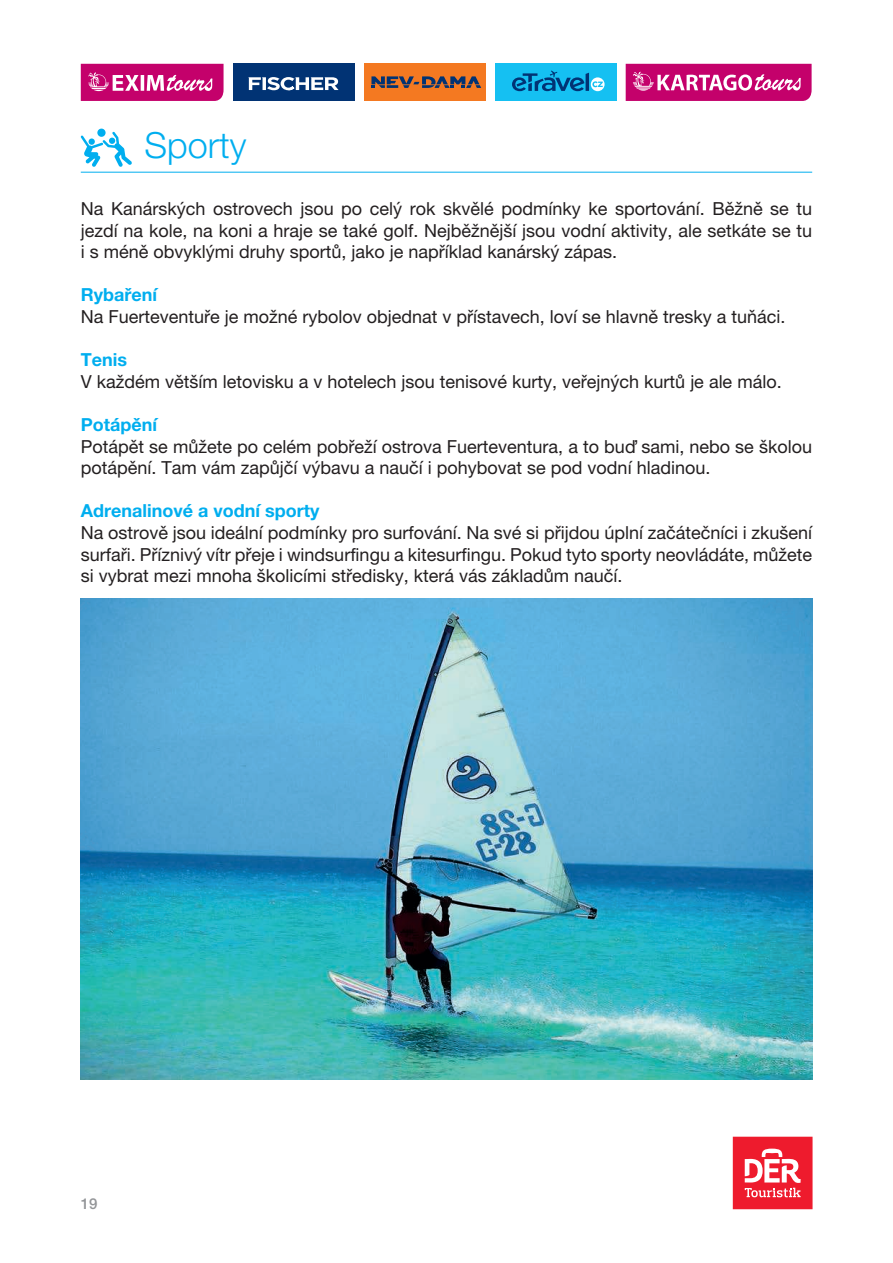
<style>
.page{position:relative;width:893px;height:1263px;background:#fff}
.page>*{position:absolute;margin:0;border:0;box-sizing:border-box;transform-origin:0 0}
.t1{font:300 36px "Helvetica Neue CE";color:#00aeef}
.t2{font:18px/21.6px "Helvetica Neue CE";color:#231f20;text-align:justify}
.t3{font:700 18px "Helvetica Neue CE";color:#00aeef}
.t4{font:500 15px "Helvetica Neue CE";color:#939598}
</style>
<div class="page">
<div style="left:233px;top:64px;width:121px;height:37px;background:#013374"></div>
<svg style="left:248px;top:77px;width:91px;height:13px"></svg>
<div style="left:364px;top:64px;width:121px;height:37px;background:#f47921"></div>
<svg style="left:371px;top:76px;width:110px;height:12px"></svg>
<div style="left:495px;top:64px;width:121px;height:37px;background:#15c0f2"></div>
<svg style="left:512px;top:71px;width:93px;height:20px"></svg>
<svg style="left:81px;top:64px;width:143px;height:37px;background:#cd2b83"></svg>
<svg style="left:626px;top:64px;width:186px;height:37px;background:#ce2c84"></svg>
<div style="left:733px;top:1137px;width:79px;height:72px;background:#ee1b2d"></div>
<svg style="left:745px;top:1148px;width:56px;height:49px"></svg>
<hr style="left:81px;top:172px;width:731px;height:1px;background:#00aeef">
<svg style="left:81px;top:132px;width:51px;height:35px"></svg>
<div style="left:97px;top:129px;width:9px;height:8px;background:#00aeef;border-radius:50%"></div>
<img style="left:81px;top:598px;width:731px;height:481px">
<h1 class="t1" style="left:145px;top:124px;width:104px">Sporty</h1>
<p class="t2" style="left:81px;top:198px;width:733px">Na Kanárských ostrovech jsou po celý rok skvělé podmínky ke sportování. Běžně se tu jezdí na kole, na koni a hraje se také golf. Nejběžnější jsou vodní aktivity, ale setkáte se tu i s méně obvyklými druhy sportů, jako je například kanárský zápas.</p>
<p class="t3" style="left:81px;top:284px;width:78px">Rybaření</p>
<p class="t2" style="left:81px;top:306px;width:706px">Na Fuerteventuře je možné rybolov objednat v přístavech, loví se hlavně tresky a tuňáci.</p>
<p class="t3" style="left:81px;top:349px;width:48px">Tenis</p>
<p class="t2" style="left:81px;top:371px;width:702px">V každém větším letovisku a v hotelech jsou tenisové kurty, veřejných kurtů je ale málo.</p>
<p class="t3" style="left:81px;top:413px;width:78px">Potápění</p>
<p class="t2" style="left:81px;top:435px;width:733px">Potápět se můžete po celém pobřeží ostrova Fuerteventura, a to buď sami, nebo se školou potápění. Tam vám zapůjčí výbavu a naučí i pohybovat se pod vodní hladinou.</p>
<p class="t3" style="left:81px;top:500px;width:240px">Adrenalinové a vodní sporty</p>
<p class="t2" style="left:81px;top:522px;width:733px">Na ostrově jsou ideální podmínky pro surfování. Na své si přijdou úplní začátečníci i zkušení surfaři. Příznivý vítr přeje i windsurfingu a kitesurfingu. Pokud tyto sporty neovládáte, můžete si vybrat mezi mnoha školicími středisky, která vás základům naučí.</p>
<p class="t4" style="left:81px;top:1194px;width:18px">19</p>
</div>
